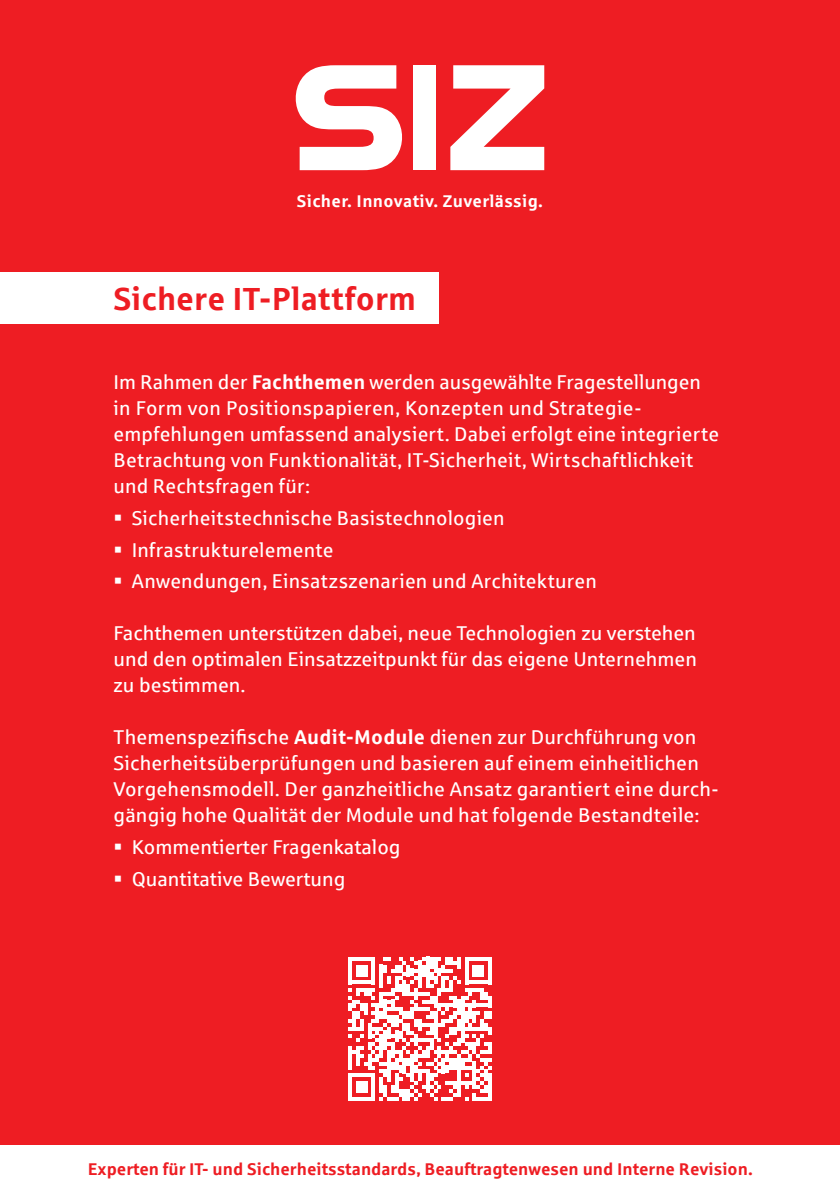
<style>
.page{position:relative;width:840px;height:1191px;background:#fff}
.page>*{position:absolute;margin:0;border:0;box-sizing:border-box;transform-origin:0 0}
.t1{font:700 32px "Sparkasse Rg";letter-spacing:.005em;color:#ee1d23}
.Fließtext{font:20px/26px "Sparkasse Rg";letter-spacing:.01em;color:#fff}
.Paragraph_Style_12{font:700 17px "Sparkasse Rg";color:#ee1d23}
.Paragraph_Style_12-2{font:700 17px "Sparkasse Rg";letter-spacing:.02em;color:#fff}
.s1{font-weight:700}
</style>
<div class="page">
<div style="left:0;top:0;width:839px;height:1191px;background:#ee1d23"></div>
<div style="left:0;top:272px;width:438px;height:51px;background:#fff"></div>
<svg style="left:348px;top:957px;width:143px;height:143px"></svg>
<hr style="left:487px;top:1073px;width:4px;height:27px;background:#fff">
<div style="left:0;top:1145px;width:839px;height:46px;background:#fff"></div>
<svg style="left:295px;top:65px;width:107px;height:105px"></svg>
<svg style="left:450px;top:65px;width:94px;height:105px"></svg>
<div style="left:413px;top:65px;width:23px;height:105px;background:#fff"></div>
<p class="Paragraph_Style_12-2" style="left:297px;top:190px;width:247px">Sicher. Innovativ. Zuverlässig.</p>
<p class="t1" style="left:113px;top:278px;width:304px">Sichere IT-Plattform</p>
<p class="Fließtext" style="left:113px;top:369px;width:606px">Im Rahmen der <span class="s1">Fachthemen</span> werden ausgewählte Fragestellungen in Form von Positionspapieren, Konzepten und Strategie&shy;empfehlungen umfassend analysiert. Dabei erfolgt eine integrierte Betrachtung von Funktionalität, IT-Sicherheit, Wirtschaftlichkeit und Rechtsfragen für:</p>
<p class="Fließtext" style="left:113px;top:504px;width:392px">▪ Sicherheitstechnische Basistechnologien</p>
<p class="Fließtext" style="left:113px;top:536px;width:221px">▪ Infrastrukturelemente</p>
<p class="Fließtext" style="left:113px;top:568px;width:484px">▪ Anwendungen, Einsatzszenarien und Architekturen</p>
<p class="Fließtext" style="left:113px;top:620px;width:584px;text-align:justify">Fachthemen unterstützen dabei, neue Technologien zu verstehen und den optimalen Einsatzzeitpunkt für das eigene Unternehmen zu bestimmen.</p>
<p class="Fließtext" style="left:113px;top:724px;width:606px">Themenspezifische <span class="s1">Audit-Module</span> dienen zur Durchführung von Sicherheitsüberprüfungen und basieren auf einem einheitlichen Vorgehensmodell. Der ganzheitliche Ansatz garantiert eine durch&shy;gängig hohe Qualität der Module und hat folgende Bestandteile:</p>
<p class="Fließtext" style="left:113px;top:833px;width:288px">▪ Kommentierter Fragenkatalog</p>
<p class="Fließtext" style="left:113px;top:865px;width:233px">▪ Quantitative Bewertung</p>
<p class="Paragraph_Style_12" style="left:88px;top:1158px;width:666px">Experten für IT- und Sicherheitsstandards, Beauftragtenwesen und Interne Revision.</p>
</div>
